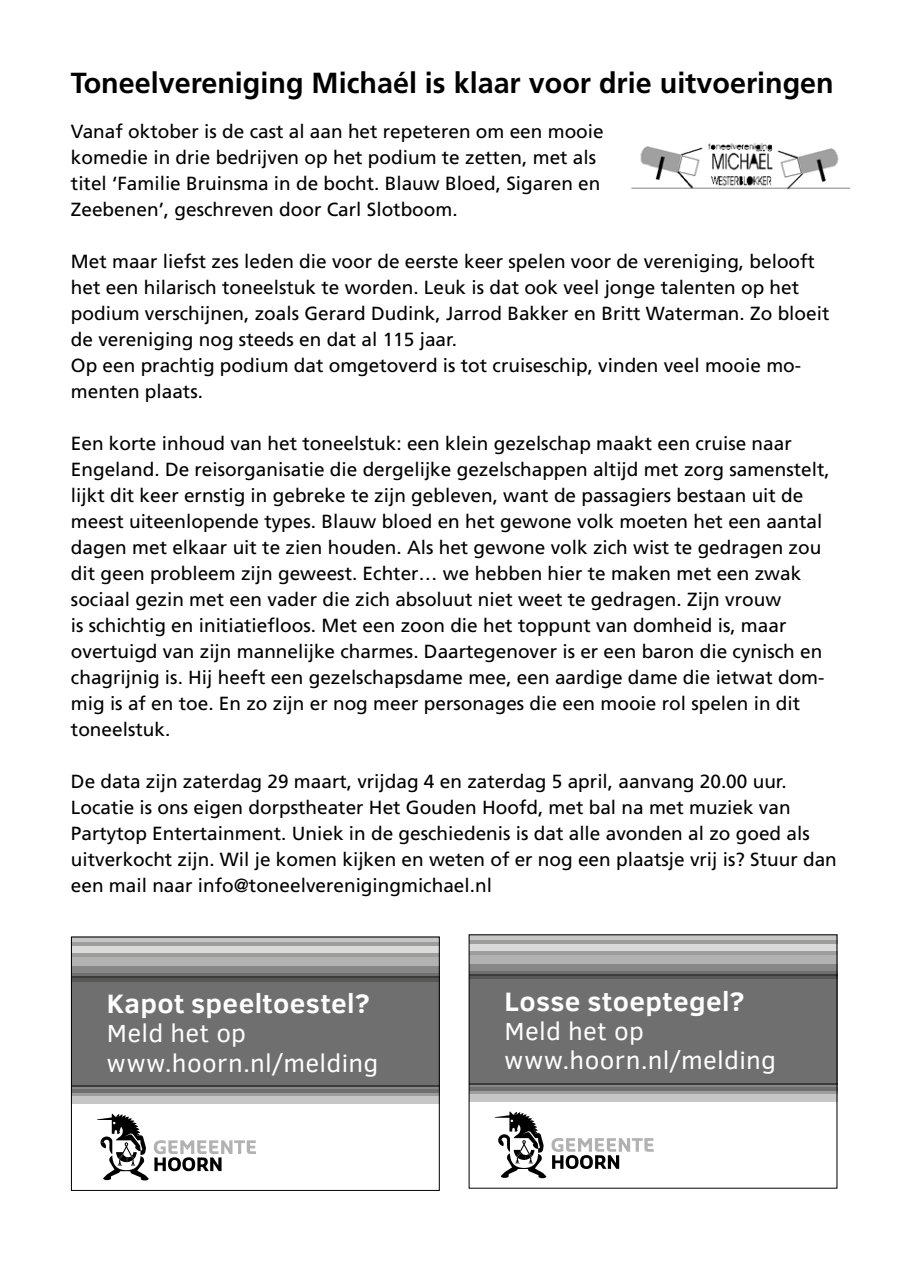
<style>
.page{position:relative;width:908px;height:1276px;background:#fff}
.page>*{position:absolute;margin:0;border:0;box-sizing:border-box;transform-origin:0 0}
.t1{font:700 29px "Frutiger";color:#000}
.t2{font:700 27.2px "Clear Sans";letter-spacing:.015em;color:#fff}
.t3{font:25.4px/29.2px "Clear Sans";letter-spacing:.01em;color:#fff}
.t4{font:19px/26px "Frutiger";color:#000}
</style>
<div class="page">
<svg style="left:494px;top:1111px;width:159px;height:67px"></svg>
<svg style="left:468px;top:934px;width:369px;height:6px;background:#a4a4a4"></svg>
<hr style="left:468px;top:940px;width:369px;height:2px;background:#9d9d9c">
<div style="left:468px;top:943px;width:369px;height:8px;background:#dadada"></div>
<hr style="left:468px;top:951px;width:369px;height:3px;background:#9d9d9c">
<div style="left:468px;top:954px;width:369px;height:10px;background:#b3b2b2"></div>
<div style="left:468px;top:964px;width:369px;height:7px;background:#878787"></div>
<hr style="left:468px;top:971px;width:369px;height:3px;background:#706f6f">
<div style="left:468px;top:975px;width:369px;height:5px;background:#575756"></div>
<hr style="left:469px;top:974px;width:368px;height:1px;background:#3c3c3b">
<div style="left:469px;top:980px;width:368px;height:103px;background:#706f6f"></div>
<hr style="left:468px;top:1083px;width:369px;height:2px;background:#3c3c3b">
<hr style="left:468px;top:1085px;width:369px;height:2px;background:#878787">
<hr style="left:468px;top:1087px;width:369px;height:4px;background:#706f6f">
<div style="left:468px;top:1093px;width:369px;height:8px;background:#c6c6c6"></div>
<hr style="left:469px;top:942px;width:368px;height:1px;background:#9d9d9c">
<hr style="left:468px;top:1091px;width:369px;height:2px;background:#9d9d9c">
<svg style="left:154px;top:1140px;width:102px;height:31px"></svg>
<svg style="left:97px;top:1113px;width:51px;height:67px"></svg>
<div style="left:71px;top:936px;width:368px;height:6px;background:#c6c6c6"></div>
<hr style="left:71px;top:942px;width:368px;height:2px;background:#9d9d9c">
<div style="left:71px;top:945px;width:368px;height:8px;background:#dadada"></div>
<hr style="left:71px;top:953px;width:368px;height:4px;background:#9d9d9c">
<div style="left:71px;top:957px;width:368px;height:9px;background:#b3b2b2"></div>
<div style="left:71px;top:966px;width:368px;height:7px;background:#878787"></div>
<hr style="left:71px;top:973px;width:368px;height:3px;background:#706f6f">
<div style="left:71px;top:977px;width:368px;height:5px;background:#575756"></div>
<hr style="left:71px;top:976px;width:368px;height:2px;background:#3c3c3b">
<div style="left:72px;top:982px;width:367px;height:103px;background:#706f6f"></div>
<hr style="left:71px;top:1085px;width:368px;height:3px;background:#3c3c3b">
<hr style="left:71px;top:1087px;width:368px;height:2px;background:#878787">
<hr style="left:71px;top:1089px;width:368px;height:4px;background:#706f6f">
<div style="left:71px;top:1095px;width:368px;height:8px;background:#c6c6c6"></div>
<hr style="left:71px;top:944px;width:368px;height:1px;background:#9d9d9c">
<hr style="left:71px;top:1093px;width:368px;height:2px;background:#9d9d9c">
<div style="left:71px;top:936px;width:368px;height:255px;border:1px solid #000"></div>
<img style="left:631px;top:143px;width:220px;height:47px">
<h1 class="t1" style="left:71px;top:66px;width:764px">Toneelvereniging Michaél is klaar voor drie uitvoeringen</h1>
<p class="t4" style="left:71px;top:118px;width:534px">Vanaf oktober is de cast al aan het repeteren om een mooie komedie in drie bedrijven op het podium te zetten, met als titel ‘Familie Bruinsma in de bocht. Blauw Bloed, Sigaren en Zeebenen’, geschreven door Carl Slotboom.</p>
<p class="t4" style="left:71px;top:248px;width:759px">Met maar liefst zes leden die voor de eerste keer spelen voor de vereniging, belooft het een hilarisch toneelstuk te worden. Leuk is dat ook veel jonge talenten op het podium verschijnen, zoals Gerard Dudink, Jarrod Bakker en Britt Waterman. Zo bloeit de vereniging nog steeds en dat al 115 jaar.<br>Op een prachtig podium dat omgetoverd is tot cruiseschip, vinden veel mooie mo&shy;menten plaats.</p>
<p class="t4" style="left:71px;top:430px;width:760px">Een korte inhoud van het toneelstuk: een klein gezelschap maakt een cruise naar Engeland. De reisorganisatie die dergelijke gezelschappen altijd met zorg samenstelt, lijkt dit keer ernstig in gebreke te zijn gebleven, want de passagiers bestaan uit de meest uiteenlopende types. Blauw bloed en het gewone volk moeten het een aantal dagen met elkaar uit te zien houden. Als het gewone volk zich wist te gedragen zou dit geen probleem zijn geweest. Echter… we hebben hier te maken met een zwak sociaal gezin met een vader die zich absoluut niet weet te gedragen. Zijn vrouw<br>is schichtig en initiatiefloos. Met een zoon die het toppunt van domheid is, maar overtuigd van zijn mannelijke charmes. Daartegenover is er een baron die cynisch en chagrijnig is. Hij heeft een gezelschapsdame mee, een aardige dame die ietwat dom&shy;mig is af en toe. En zo zijn er nog meer personages die een mooie rol spelen in dit toneelstuk.</p>
<p class="t4" style="left:71px;top:768px;width:767px">De data zijn zaterdag 29 maart, vrijdag 4 en zaterdag 5 april, aanvang 20.00 uur.<br>Locatie is ons eigen dorpstheater Het Gouden Hoofd, met bal na met muziek van Partytop Entertainment. Uniek in de geschiedenis is dat alle avonden al zo goed als uitverkocht zijn. Wil je komen kijken en weten of er nog een plaatsje vrij is? Stuur dan een mail naar info@toneelverenigingmichael.nl</p>
<h2 class="t2" style="left:107px;top:983px;width:264px">Kapot speeltoestel?</h2>
<h3 class="t3" style="left:107px;top:1018px;width:273px">Meld het op www.hoorn.nl/melding</h3>
<h2 class="t2" style="left:504px;top:981px;width:241px">Losse stoeptegel?</h2>
<h3 class="t3" style="left:504px;top:1016px;width:273px">Meld het op www.hoorn.nl/melding</h3>
</div>
